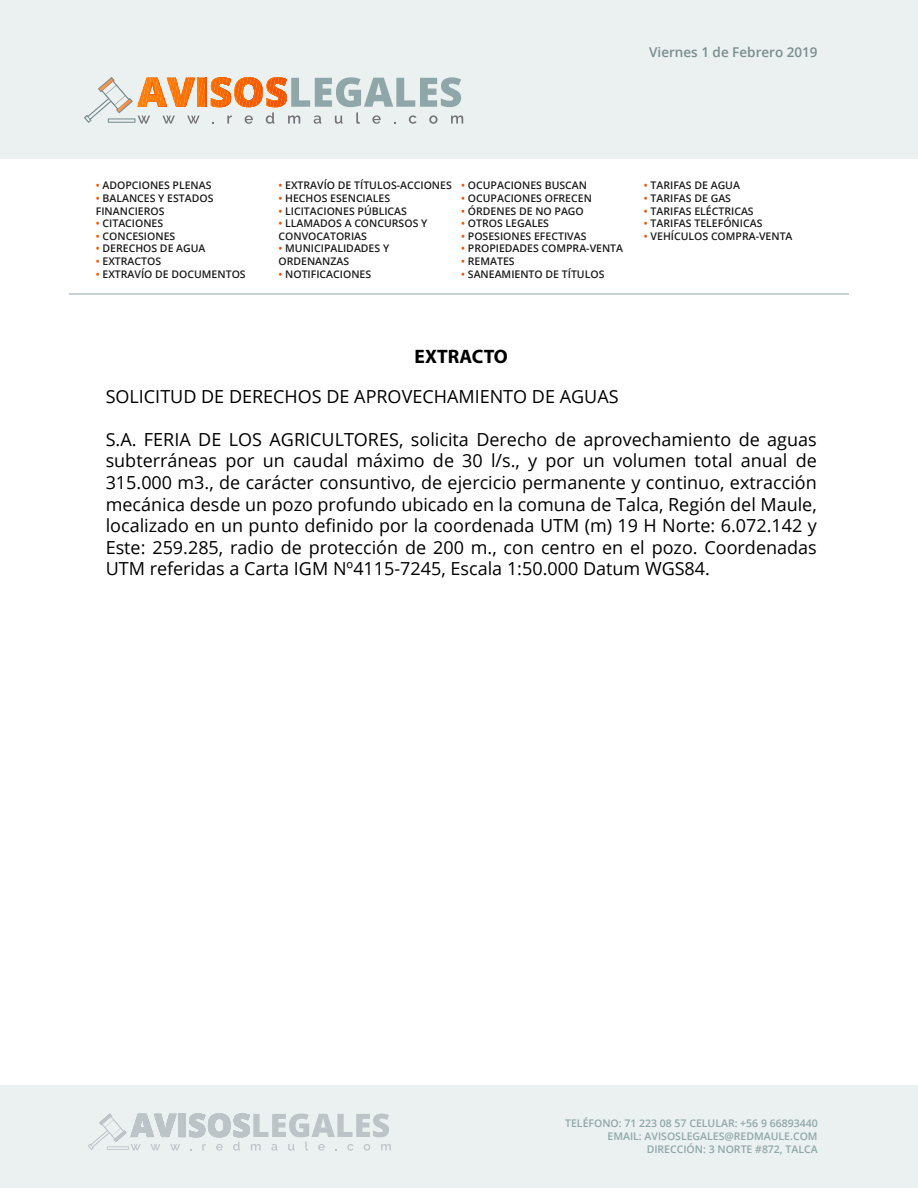
<style>
.page{position:relative;width:918px;height:1188px;background:#fff}
.page>*{position:absolute;margin:0;border:0;box-sizing:border-box;transform-origin:0 0}
.t1{font:700 19.5px "Myriad Pro";color:#000}
.t2{font:18px/21.6px "Open Sans";color:#000;text-align:justify}
.t3{font:600 13.5px "Open Sans";color:#7a8d8e}
.t4{font:600 10.5px/12.6px "Open Sans";color:#1b1b1b}
.t5{font:600 10.5px/12.6px "Open Sans";color:#8fa7a8;text-align:right}
.s1{color:#f25300}
</style>
<div class="page">
<div style="left:0;top:0;width:918px;height:159px;background:#ebf0f1"></div>
<svg style="left:84px;top:77px;width:379px;height:47px"></svg>
<svg style="left:108px;top:118px;width:27px;height:5px"></svg>
<div style="left:0;top:1086px;width:918px;height:102px;background:#ebf0f1"></div>
<svg style="left:88px;top:1113px;width:303px;height:38px"></svg>
<svg style="left:107px;top:1146px;width:22px;height:4px"></svg>
<hr style="left:69px;top:294px;width:780px;height:1px;background:#8fa7a8">
<p class="t3" style="left:649px;top:43px;width:170px">Viernes 1 de Febrero 2019</p>
<p class="t4" style="left:96px;top:179px;width:117px"><span class="s1">•</span> ADOPCIONES PLENAS</p>
<p class="t4" style="left:96px;top:192px;width:119px"><span class="s1">•</span> BALANCES Y ESTADOS<br>FINANCIEROS</p>
<p class="t4" style="left:96px;top:217px;width:69px"><span class="s1">•</span> CITACIONES</p>
<p class="t4" style="left:96px;top:230px;width:81px"><span class="s1">•</span> CONCESIONES</p>
<p class="t4" style="left:96px;top:242px;width:111px"><span class="s1">•</span> DERECHOS DE AGUA</p>
<p class="t4" style="left:96px;top:255px;width:67px"><span class="s1">•</span> EXTRACTOS</p>
<p class="t4" style="left:96px;top:267px;width:151px"><span class="s1">•</span> EXTRAVÍO DE DOCUMENTOS</p>
<p class="t4" style="left:279px;top:179px;width:175px"><span class="s1">•</span> EXTRAVÍO DE TÍTULOS-ACCIONES</p>
<p class="t4" style="left:279px;top:192px;width:113px"><span class="s1">•</span> HECHOS ESENCIALES</p>
<p class="t4" style="left:279px;top:204px;width:130px"><span class="s1">•</span> LICITACIONES PÚBLICAS</p>
<p class="t4" style="left:279px;top:217px;width:150px"><span class="s1">•</span> LLAMADOS A CONCURSOS Y<br>CONVOCATORIAS</p>
<p class="t4" style="left:279px;top:242px;width:112px"><span class="s1">•</span> MUNICIPALIDADES Y<br>ORDENANZAS</p>
<p class="t4" style="left:279px;top:267px;width:94px"><span class="s1">•</span> NOTIFICACIONES</p>
<p class="t4" style="left:461px;top:179px;width:127px"><span class="s1">•</span> OCUPACIONES BUSCAN</p>
<p class="t4" style="left:461px;top:192px;width:132px"><span class="s1">•</span> OCUPACIONES OFRECEN</p>
<p class="t4" style="left:461px;top:204px;width:124px"><span class="s1">•</span> ÓRDENES DE NO PAGO</p>
<p class="t4" style="left:461px;top:217px;width:89px"><span class="s1">•</span> OTROS LEGALES</p>
<p class="t4" style="left:461px;top:230px;width:127px"><span class="s1">•</span> POSESIONES EFECTIVAS</p>
<p class="t4" style="left:461px;top:242px;width:163px"><span class="s1">•</span> PROPIEDADES COMPRA-VENTA</p>
<p class="t4" style="left:461px;top:255px;width:55px"><span class="s1">•</span> REMATES</p>
<p class="t4" style="left:461px;top:267px;width:145px"><span class="s1">•</span> SANEAMIENTO DE TÍTULOS</p>
<p class="t4" style="left:644px;top:179px;width:98px"><span class="s1">•</span> TARIFAS DE AGUA</p>
<p class="t4" style="left:644px;top:192px;width:89px"><span class="s1">•</span> TARIFAS DE GAS</p>
<p class="t4" style="left:644px;top:204px;width:111px"><span class="s1">•</span> TARIFAS ELÉCTRICAS</p>
<p class="t4" style="left:644px;top:217px;width:120px"><span class="s1">•</span> TARIFAS TELEFÓNICAS</p>
<p class="t4" style="left:644px;top:230px;width:150px"><span class="s1">•</span> VEHÍCULOS COMPRA-VENTA</p>
<p class="t1" style="left:415px;top:344px;width:95px">EXTRACTO</p>
<p class="t2" style="left:106px;top:385px;width:514px">SOLICITUD DE DERECHOS DE APROVECHAMIENTO DE AGUAS</p>
<p class="t2" style="left:106px;top:428px;width:713px">S.A. FERIA DE LOS AGRICULTORES, solicita Derecho de aprovechamiento de aguas subterráneas por un caudal máximo de 30 l/s., y por un volumen total anual de 315.000 m3., de carácter consuntivo, de ejercicio permanente y continuo, extracción mecánica desde un pozo profundo ubicado en la comuna de Talca, Región del Maule, localizado en un punto definido por la coordenada UTM (m) 19 H Norte: 6.072.142 y Este: 259.285, radio de protección de 200 m., con centro en el pozo. Coordenadas UTM referidas a Carta IGM Nº4115-7245, Escala 1:50.000 Datum WGS84.</p>
<p class="t5" style="left:565px;top:1117px;width:254px">TELÉFONO: 71 223 08 57 CELULAR: +56 9 66893440<br>EMAIL: AVISOSLEGALES@REDMAULE.COM<br>DIRECCIÓN: 3 NORTE #872, TALCA</p>
</div>
